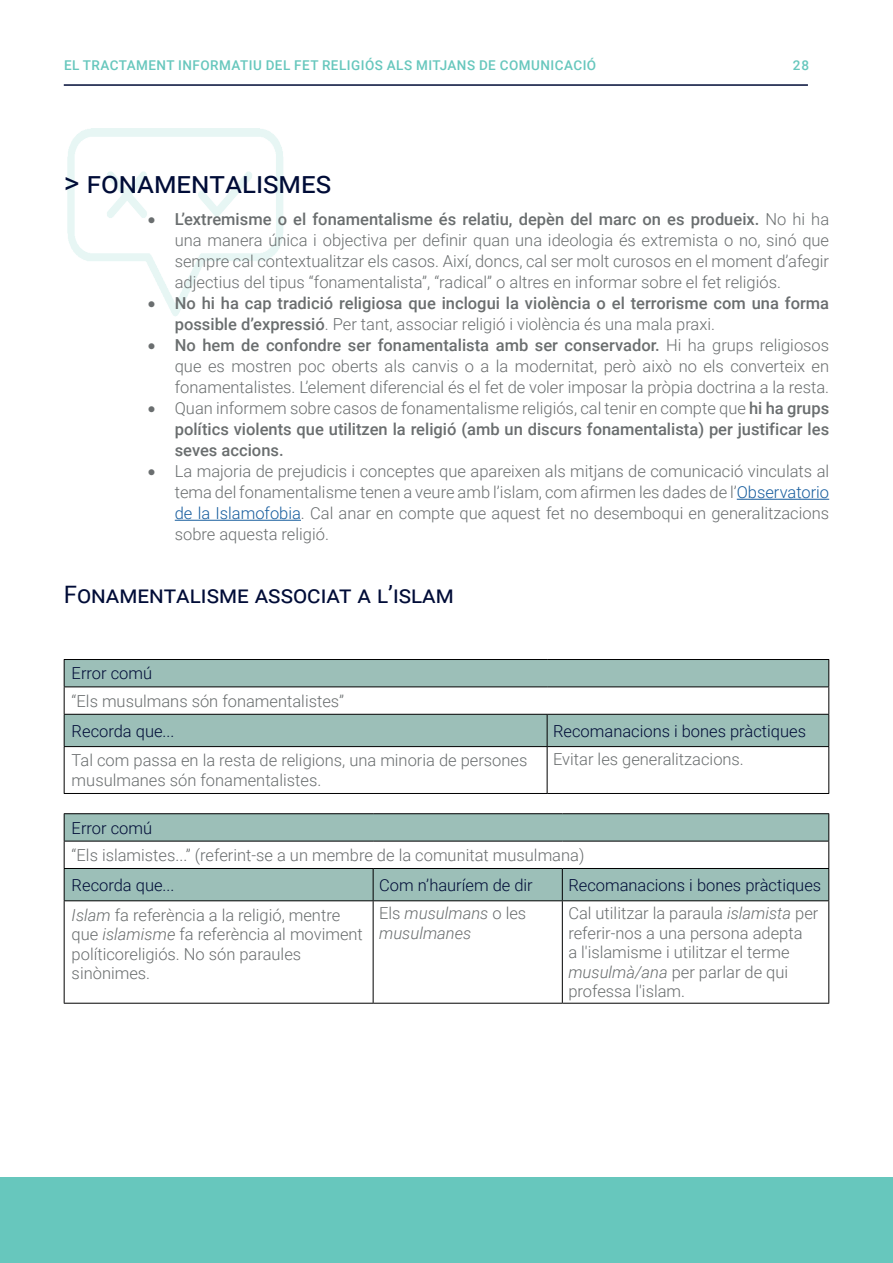
<style>
.page{position:relative;width:893px;height:1263px;background:#fff}
.page>*{position:absolute;margin:0;border:0;box-sizing:border-box;transform-origin:0 0}
.t1{font:30px "Roboto";color:#000c37}
.t2{font:24px "Roboto";color:#000c37}
.t3{font:300 16.5px/21px "Roboto";color:#6a6e6f;text-align:justify}
.t4{font:300 16.5px/19.5px "Roboto";color:#696d6e}
.t5{font:500 16.5px/21px "Roboto";color:#6a6e6f}
.t6{font:300 16.5px "Roboto";color:#000c37}
.t7{font:italic 300 16.5px/19.5px "Roboto";color:#696d6e}
.t8{font:500 13.5px "Roboto";letter-spacing:.035em;color:#67c7bd}
.s1{font-weight:500}
.s2{font-weight:300}
.s3{color:#175d9e}
.s4{font-style:italic}
.s5{font-style:normal}
</style>
<div class="page">
<div style="left:0;top:1178px;width:893px;height:85px;background:#67c7bd"></div>
<hr style="left:64px;top:84px;width:744px;height:2px;background:#000c37">
<img style="left:63px;top:84px;width:262px;height:232px">
<hr style="left:737px;top:499px;width:92px;height:1px;background:#175d9e">
<hr style="left:175px;top:520px;width:126px;height:1px;background:#175d9e">
<svg style="left:65px;top:660px;width:763px;height:86px;fill:#9cbfb8"></svg>
<hr style="left:64px;top:659px;width:483px;height:1px;background:#000001">
<hr style="left:547px;top:659px;width:282px;height:1px;background:#000001">
<hr style="left:64px;top:686px;width:483px;height:1px;background:#000001">
<svg style="left:64px;top:660px;width:1px;height:54px"></svg>
<hr style="left:547px;top:686px;width:282px;height:1px;background:#000001">
<svg style="left:828px;top:660px;width:1px;height:54px"></svg>
<hr style="left:64px;top:714px;width:483px;height:1px;background:#000001">
<hr style="left:64px;top:715px;width:1px;height:31px;background:#000001">
<hr style="left:547px;top:714px;width:282px;height:1px;background:#000001">
<hr style="left:547px;top:715px;width:1px;height:31px;background:#000001">
<hr style="left:828px;top:715px;width:1px;height:31px;background:#000001">
<hr style="left:64px;top:746px;width:483px;height:1px;background:#000001">
<hr style="left:64px;top:747px;width:1px;height:46px;background:#000001">
<hr style="left:547px;top:746px;width:282px;height:1px;background:#000001">
<hr style="left:547px;top:747px;width:1px;height:46px;background:#000001">
<hr style="left:828px;top:747px;width:1px;height:46px;background:#000001">
<hr style="left:64px;top:793px;width:483px;height:1px;background:#000001">
<hr style="left:547px;top:793px;width:282px;height:1px;background:#000001">
<svg style="left:65px;top:814px;width:763px;height:86px;fill:#9cbfb8"></svg>
<hr style="left:64px;top:813px;width:309px;height:1px;background:#000001">
<hr style="left:373px;top:813px;width:189px;height:1px;background:#000001">
<hr style="left:562px;top:813px;width:267px;height:1px;background:#000001">
<hr style="left:64px;top:841px;width:309px;height:1px;background:#000001">
<svg style="left:64px;top:814px;width:1px;height:54px"></svg>
<hr style="left:373px;top:841px;width:189px;height:1px;background:#000001">
<hr style="left:562px;top:841px;width:267px;height:1px;background:#000001">
<svg style="left:828px;top:814px;width:1px;height:54px"></svg>
<hr style="left:64px;top:868px;width:309px;height:1px;background:#000001">
<hr style="left:64px;top:869px;width:1px;height:31px;background:#000001">
<hr style="left:373px;top:868px;width:189px;height:1px;background:#000001">
<hr style="left:373px;top:869px;width:1px;height:31px;background:#000001">
<hr style="left:562px;top:868px;width:267px;height:1px;background:#000001">
<hr style="left:562px;top:869px;width:1px;height:31px;background:#000001">
<hr style="left:828px;top:869px;width:1px;height:31px;background:#000001">
<hr style="left:64px;top:900px;width:309px;height:1px;background:#000001">
<hr style="left:64px;top:901px;width:1px;height:102px;background:#000001">
<hr style="left:373px;top:900px;width:189px;height:1px;background:#000001">
<hr style="left:373px;top:901px;width:1px;height:102px;background:#000001">
<hr style="left:562px;top:900px;width:267px;height:1px;background:#000001">
<hr style="left:562px;top:901px;width:1px;height:102px;background:#000001">
<hr style="left:828px;top:901px;width:1px;height:102px;background:#000001">
<hr style="left:64px;top:1003px;width:309px;height:1px;background:#000001">
<hr style="left:373px;top:1003px;width:189px;height:1px;background:#000001">
<hr style="left:562px;top:1003px;width:267px;height:1px;background:#000001">
<p class="t8" style="left:64px;top:55px;width:534px">EL TRACTAMENT INFORMATIU DEL FET RELIGIÓS ALS MITJANS DE COMUNICACIÓ</p>
<p class="t8" style="left:793px;top:55px;width:18px">28</p>
<p class="t1" style="left:64px;top:161px;width:269px">&gt; fonamentalismes</p>
<p class="t3" style="left:175px;top:208px;width:656px;text-indent:-27px">• <span class="s1">L’extremisme o el fonamentalisme és relatiu, depèn del marc on es produeix.</span> No hi ha una manera única i objectiva per definir quan una ideologia és extremista o no, sinó que sempre cal contextualitzar els casos. Així, doncs, cal ser molt curosos en el moment d’afegir adjectius del tipus “fonamentalista”, “radical” o altres en informar sobre el fet religiós.</p>
<p class="t5" style="left:175px;top:292px;width:656px;text-indent:-27px">• No hi ha cap tradició religiosa que inclogui la violència o el terrorisme com una forma possible d’expressió<span class="s2">. Per tant, associar religió i violència és una mala praxi.</span></p>
<p class="t3" style="left:175px;top:334px;width:656px;text-indent:-27px">• <span class="s1">No hem de confondre ser fonamentalista amb ser conservador.</span> Hi ha grups religiosos que es mostren poc oberts als canvis o a la modernitat, però això no els converteix en fonamentalistes. L’element diferencial és el fet de voler imposar la pròpia doctrina a la resta.</p>
<p class="t5" style="left:175px;top:397px;width:656px;text-align:justify;text-indent:-27px">• <span class="s2">Quan informem sobre casos de fonamentalisme religiós, cal tenir en compte que</span> hi ha grups polítics violents que utilitzen la religió (amb un discurs fonamentalista) per justificar les seves accions.</p>
<p class="t3" style="left:175px;top:460px;width:656px;text-indent:-27px">• La majoria de prejudicis i conceptes que apareixen als mitjans de comunicació vinculats al tema del fonamentalisme tenen a veure amb l’islam, com afirmen les dades de l’<span class="s3">Observatorio de la Islamofobia</span>. Cal anar en compte que aquest fet no desemboqui en generalitzacions sobre aquesta religió.</p>
<p class="t2" style="left:64px;top:578px;width:392px">Fonamentalisme associat a l’islam</p>
<p class="t6" style="left:72px;top:662px;width:82px">Error comú</p>
<p class="t4" style="left:72px;top:690px;width:274px">“Els musulmans són fonamentalistes”</p>
<p class="t6" style="left:72px;top:719px;width:104px">Recorda que...</p>
<p class="t6" style="left:553px;top:719px;width:254px">Recomanacions i bones pràctiques</p>
<p class="t4" style="left:72px;top:750px;width:457px">Tal com passa en la resta de religions, una minoria de persones musulmanes són fonamentalistes.</p>
<p class="t4" style="left:553px;top:749px;width:192px">Evitar les generalitzacions.</p>
<p class="t6" style="left:72px;top:816px;width:82px">Error comú</p>
<p class="t4" style="left:72px;top:845px;width:514px">“Els islamistes...” (referint-se a un membre de la comunitat musulmana)</p>
<p class="t6" style="left:72px;top:873px;width:104px">Recorda que...</p>
<p class="t6" style="left:379px;top:873px;width:155px">Com n’hauríem de dir</p>
<p class="t6" style="left:568px;top:873px;width:254px">Recomanacions i bones pràctiques</p>
<p class="t4" style="left:72px;top:904px;width:293px"><span class="s4">Islam</span> fa referència a la religió, mentre que <span class="s4">islamisme</span> fa referència al moviment políticoreligiós. No són paraules sinònimes.</p>
<p class="t7" style="left:379px;top:903px;width:149px"><span class="s5">Els</span> musulmans <span class="s5">o les </span>musulmanes</p>
<p class="t4" style="left:568px;top:903px;width:252px">Cal utilitzar la paraula <span class="s4">islamista</span> per referir-nos a una persona adepta<br>a l'islamisme i utilitzar el terme <span class="s4">musulmà/ana</span> per parlar de qui professa l'islam.</p>
</div>
